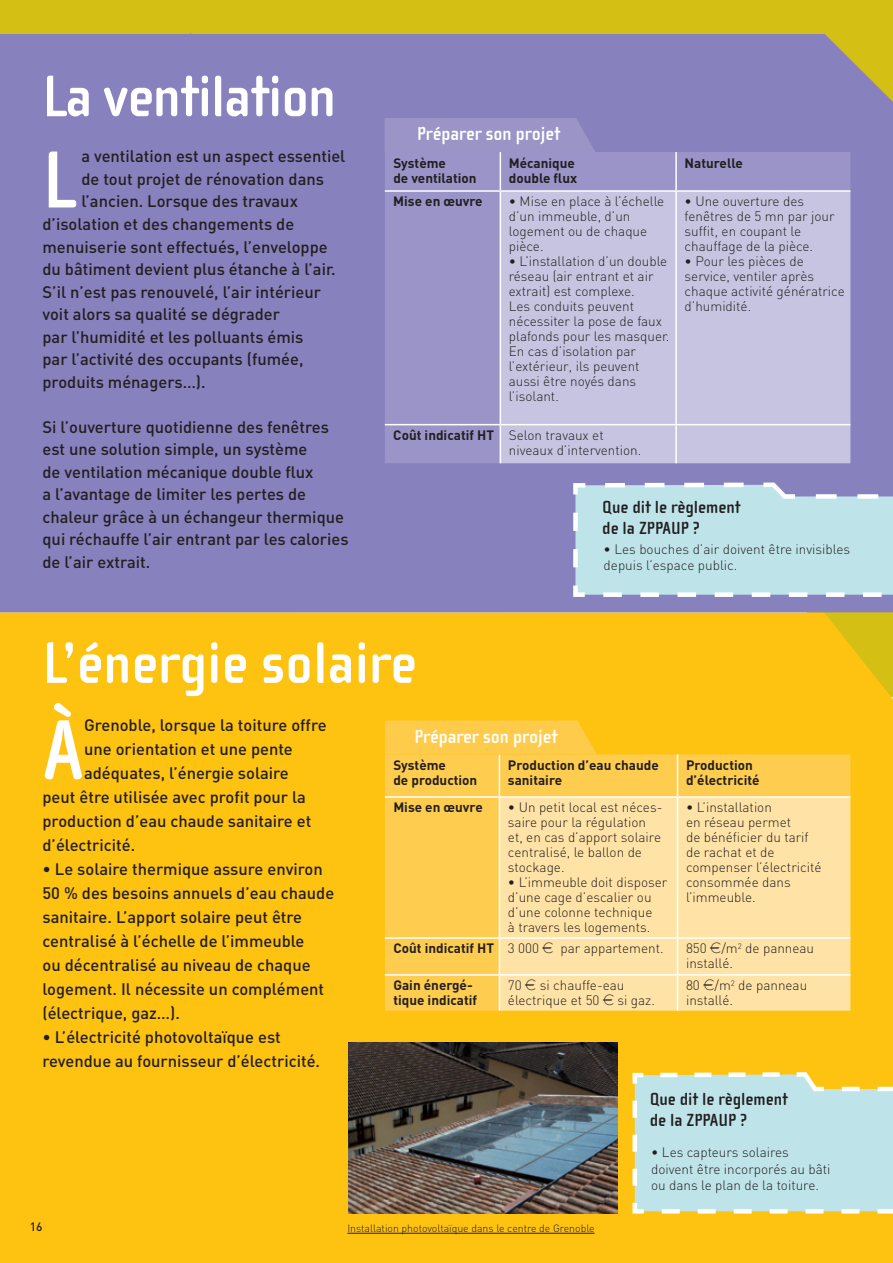
<style>
.page{position:relative;width:893px;height:1263px;background:#fff}
.page>*{position:absolute;margin:0;border:0;box-sizing:border-box;transform-origin:0 0}
.t1{font:700 87.15px "Cholla Sans";color:#fff}
.t2{font:700 82.65px "Cholla Sans";color:#fff}
.t3{font:700 60px "Cholla Sans";color:#fff}
.t4{font:700 60px "Cholla Sans";letter-spacing:-.02em;color:#fff}
.t5{font:700 19.5px "Cholla Sans";color:#fff}
.t6{font:700 18px/21.6px "Cholla Sans";color:#231f20}
.t7{font:500 16.5px/24px "DIN";color:#231f20}
.t8{font:300 13.5px/15px "DIN";color:#231f20}
.t9{font:700 13.5px/15px "DIN";color:#231f20}
.t10{font:500 12px "DIN";color:#231f20}
.t11{font:300 10.5px "DIN";color:#231f20}
.s1{font-weight:700}
.s2{font-family:"Eurofont";font-weight:400}
</style>
<div class="page">
<div style="left:0;top:0;width:893px;height:102px;background:#d4bf15"></div>
<div style="left:0;top:612px;width:893px;height:651px;background:#fec210"></div>
<div style="left:0;top:34px;width:893px;height:578px;background:#8781bd"></div>
<div style="left:190px;top:32px;width:58px;height:227px;background:#8781bd"></div>
<div style="left:196px;top:611px;width:52px;height:200px;background:#fec210"></div>
<div style="left:385px;top:152px;width:465px;height:311px;background:#9a94c8"></div>
<div style="left:501px;top:192px;width:349px;height:271px;background:#c6c4e1"></div>
<hr style="left:385px;top:190px;width:115px;height:2px;background:#fff">
<hr style="left:385px;top:424px;width:115px;height:1px;background:#fff">
<hr style="left:500px;top:192px;width:1px;height:232px;background:#fff">
<hr style="left:500px;top:425px;width:1px;height:38px;background:#fff">
<hr style="left:500px;top:190px;width:176px;height:2px;background:#fff">
<hr style="left:676px;top:190px;width:174px;height:2px;background:#fff">
<hr style="left:675px;top:192px;width:2px;height:232px;background:#fff">
<hr style="left:500px;top:424px;width:176px;height:1px;background:#fff">
<hr style="left:676px;top:424px;width:174px;height:1px;background:#fff">
<hr style="left:675px;top:425px;width:2px;height:38px;background:#fff">
<hr style="left:500px;top:152px;width:1px;height:38px;background:#fff">
<hr style="left:675px;top:152px;width:2px;height:38px;background:#fff">
<img style="left:349px;top:1042px;width:269px;height:171px">
<svg style="left:571px;top:480px;width:322px;height:119px;background:#bbdae6"></svg>
<div style="left:385px;top:118px;width:210px;height:34px;background:#9a94c7"></div>
<div style="left:385px;top:754px;width:465px;height:257px;background:#fecc4e"></div>
<div style="left:500px;top:798px;width:350px;height:213px;background:#ffe2a5"></div>
<hr style="left:385px;top:796px;width:114px;height:2px;background:#fff">
<hr style="left:385px;top:937px;width:114px;height:2px;background:#fff">
<hr style="left:385px;top:974px;width:114px;height:2px;background:#fff">
<hr style="left:499px;top:798px;width:1px;height:139px;background:#fff">
<hr style="left:499px;top:939px;width:1px;height:35px;background:#fff">
<hr style="left:499px;top:976px;width:1px;height:35px;background:#fff">
<hr style="left:499px;top:796px;width:178px;height:2px;background:#fff">
<hr style="left:677px;top:796px;width:173px;height:2px;background:#fff">
<hr style="left:677px;top:798px;width:1px;height:139px;background:#fff">
<hr style="left:499px;top:937px;width:178px;height:2px;background:#fff">
<hr style="left:677px;top:937px;width:173px;height:2px;background:#fff">
<hr style="left:677px;top:939px;width:1px;height:35px;background:#fff">
<hr style="left:499px;top:974px;width:178px;height:2px;background:#fff">
<hr style="left:677px;top:974px;width:173px;height:2px;background:#fff">
<hr style="left:677px;top:976px;width:1px;height:35px;background:#fff">
<hr style="left:499px;top:754px;width:1px;height:42px;background:#fff">
<hr style="left:677px;top:754px;width:1px;height:42px;background:#fff">
<svg style="left:385px;top:720px;width:212px;height:34px;background:#feca47"></svg>
<svg style="left:630px;top:1070px;width:263px;height:146px;background:#c6e1d6"></svg>
<hr style="left:347px;top:1233px;width:248px;height:1px;background:#231f20">
<p class="t4" style="left:43px;top:63px;width:295px">La ventilation</p>
<p class="t2" style="left:43px;top:135px;width:35px">L</p>
<p class="t7" style="left:81px;top:144px;width:265px">a ventilation est un aspect essentiel</p>
<p class="t7" style="left:81px;top:166px;width:244px">de tout projet de rénovation dans</p>
<p class="t7" style="left:81px;top:189px;width:218px">l’ancien. Lorsque des travaux</p>
<p class="t7" style="left:43px;top:211px;width:253px">d’isolation et des changements de</p>
<p class="t7" style="left:43px;top:234px;width:287px">menuiserie sont effectués, l’enveloppe</p>
<p class="t7" style="left:43px;top:256px;width:295px">du bâtiment devient plus étanche à l’air.</p>
<p class="t7" style="left:43px;top:279px;width:280px">S’il n’est pas renouvelé, l’air intérieur</p>
<p class="t7" style="left:43px;top:301px;width:239px">voit alors sa qualité se dégrader</p>
<p class="t7" style="left:43px;top:324px;width:262px">par l’humidité et les polluants émis</p>
<p class="t7" style="left:43px;top:346px;width:263px">par l’activité des occupants (fumée,</p>
<p class="t7" style="left:43px;top:369px;width:165px">produits ménagers…).</p>
<p class="t7" style="left:43px;top:415px;width:308px;line-height:22.5px">Si l’ouverture quotidienne des fenêtres est une solution simple, un système<br>de ventilation mécanique double flux<br>a l’avantage de limiter les pertes de chaleur grâce à un échangeur thermique qui réchauffe l’air entrant par les calories de l’air extrait.</p>
<p class="t5" style="left:417px;top:123px;width:145px">Préparer son projet</p>
<p class="t9" style="left:393px;top:155px;width:85px">Système<br>de ventilation</p>
<p class="t9" style="left:509px;top:155px;width:70px">Mécanique double flux</p>
<p class="t9" style="left:685px;top:155px;width:60px">Naturelle</p>
<p class="t9" style="left:393px;top:193px;width:91px">Mise en œuvre</p>
<p class="t8" style="left:509px;top:194px;width:157px">• Mise en place à l’échelle d’un immeuble, d’un logement ou de chaque pièce.</p>
<p class="t8" style="left:509px;top:254px;width:162px">• L’installation d’un double réseau (air entrant et air extrait) est complexe.<br>Les conduits peuvent nécessiter la pose de faux plafonds pour les masquer.<br>En cas d’isolation par l’extérieur, ils peuvent aussi être noyés dans l’isolant.</p>
<p class="t8" style="left:685px;top:194px;width:151px">• Une ouverture des fenêtres de 5 mn par jour suffit, en coupant le chauffage de la pièce.</p>
<p class="t8" style="left:685px;top:254px;width:162px">• Pour les pièces de service, ventiler après chaque activité génératrice d’humidité.</p>
<p class="t8" style="left:509px;top:428px;width:134px;text-indent:-116px"><span class="s1">Coût indicatif HT</span> Selon travaux et niveaux d’intervention.</p>
<p class="t6" style="left:602px;top:496px;width:140px">Que dit le règlement de la ZPPAUP ?</p>
<p class="t8" style="left:604px;top:541px;width:248px;line-height:16.5px">• Les bouches d’air doivent être invisibles depuis l’espace public.</p>
<p class="t3" style="left:43px;top:630px;width:376px">L’énergie solaire</p>
<p class="t1" style="left:43px;top:703px;width:43px">À</p>
<p class="t7" style="left:84px;top:713px;width:244px">Grenoble, lorsque la toiture offre</p>
<p class="t7" style="left:84px;top:737px;width:210px">une orientation et une pente</p>
<p class="t7" style="left:84px;top:761px;width:206px">adéquates, l’énergie solaire</p>
<p class="t7" style="left:43px;top:785px;width:265px">peut être utilisée avec profit pour la</p>
<p class="t7" style="left:43px;top:809px;width:270px">production d’eau chaude sanitaire et</p>
<p class="t7" style="left:43px;top:833px;width:94px">d’électricité.</p>
<p class="t7" style="left:43px;top:857px;width:293px">• Le solaire thermique assure environ 50 % des besoins annuels d’eau chaude sanitaire. L’apport solaire peut être centralisé à l’échelle de l’immeuble<br>ou décentralisé au niveau de chaque logement. Il nécessite un complément (électrique, gaz…).</p>
<p class="t7" style="left:43px;top:1025px;width:279px">• L’électricité photovoltaïque est revendue au fournisseur d’électricité.</p>
<p class="t10" style="left:30px;top:1219px;width:14px">16</p>
<p class="t5" style="left:414px;top:726px;width:145px">Préparer son projet</p>
<p class="t9" style="left:393px;top:757px;width:86px">Système<br>de production</p>
<p class="t9" style="left:508px;top:757px;width:152px">Production d’eau chaude sanitaire</p>
<p class="t9" style="left:686px;top:757px;width:75px">Production d’électricité</p>
<p class="t9" style="left:393px;top:799px;width:91px">Mise en œuvre</p>
<p class="t8" style="left:508px;top:800px;width:156px">• Un petit local est néces&shy;saire pour la régulation et, en cas d’apport solaire centralisé, le ballon de stockage.</p>
<p class="t8" style="left:508px;top:875px;width:161px">• L’immeuble doit disposer d’une cage d’escalier ou d’une colonne technique<br>à travers les logements.</p>
<p class="t8" style="left:686px;top:800px;width:137px">• L’installation<br>en réseau permet<br>de bénéficier du tarif de rachat et de compenser l’électricité consommée dans l’immeuble.</p>
<p class="t8" style="left:393px;top:941px;width:272px"><span class="s1">Coût indicatif HT</span> 3 000 <span class="s2">E</span> par appartement.</p>
<p class="t8" style="left:686px;top:941px;width:130px">850 <span class="s2">E</span>/m<sup>2</sup> de panneau installé.</p>
<p class="t9" style="left:393px;top:977px;width:85px">Gain énergé&shy;tique indicatif</p>
<p class="t8" style="left:508px;top:977px;width:149px">70 <span class="s2">E</span> si chauffe-eau électrique et 50 <span class="s2">E</span> si gaz.</p>
<p class="t8" style="left:686px;top:977px;width:123px">80 <span class="s2">E</span>/m<sup>2</sup> de panneau installé.</p>
<p class="t6" style="left:650px;top:1088px;width:140px">Que dit le règlement de la ZPPAUP ?</p>
<p class="t11" style="left:347px;top:1221px;width:249px">Installation photovoltaïque dans le centre de Grenoble</p>
<p class="t8" style="left:651px;top:1144px;width:181px;line-height:16.5px">• Les capteurs solaires doivent être incorporés au bâti ou dans le plan de la toiture.</p>
</div>
